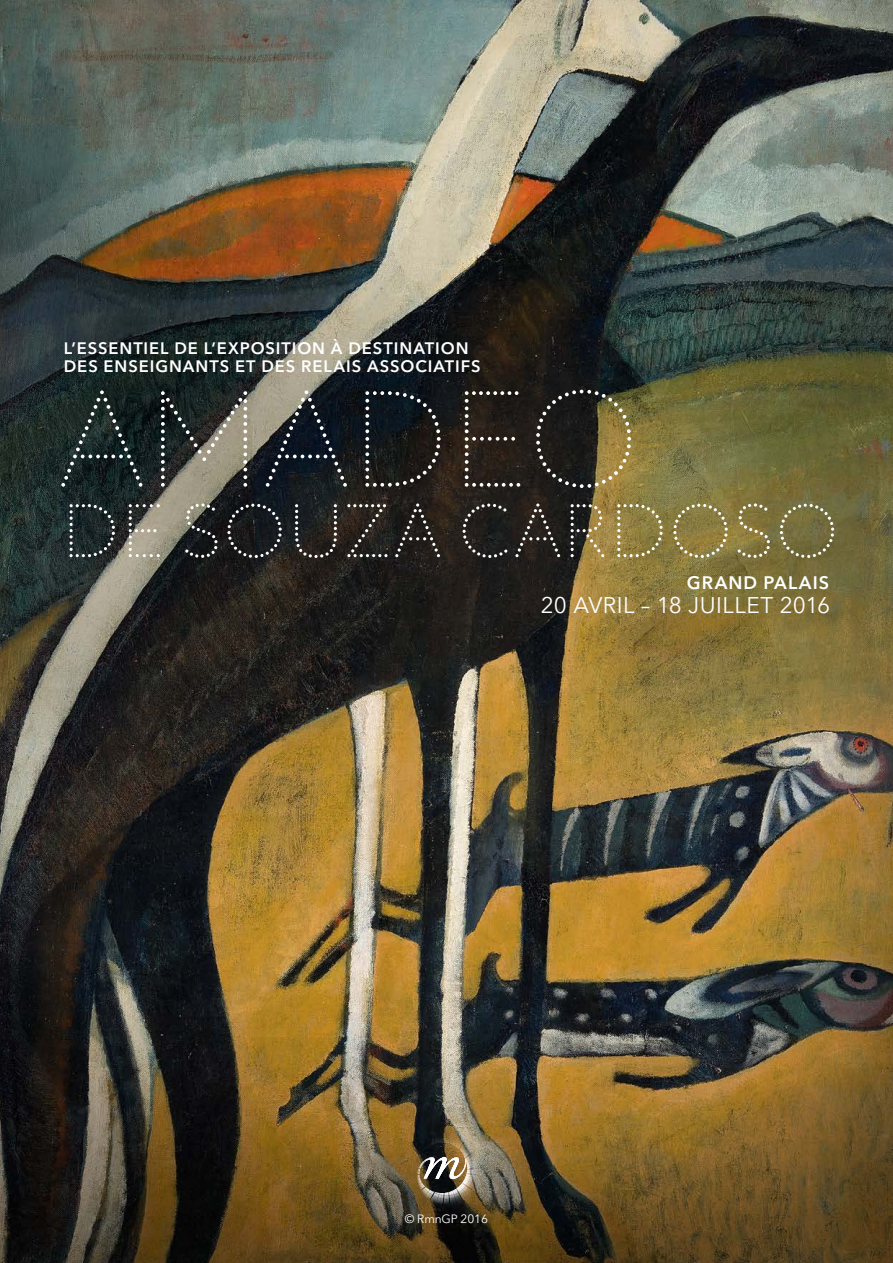
<style>
.page{position:relative;width:893px;height:1263px;background:#fff}
.page>*{position:absolute;margin:0;border:0;box-sizing:border-box;transform-origin:0 0}
.t1{font:135px "RMNGP Constellation Grande";letter-spacing:-.01em;color:#fff}
.t2{font:500 75px "RMNGP Constellation";letter-spacing:-.015em;color:#fff}
.t3{font:22.5px "Avenir Next LT Pro";letter-spacing:.02em;color:#fff}
.t4{font:600 18px "Avenir Next LT Pro";letter-spacing:.06em;color:#fff}
.t5{font:600 16.5px/18px "Avenir Next LT Pro";letter-spacing:.055em;color:#fff}
.t6{font:12px "Avenir Next LT Pro";letter-spacing:-.01em;color:#fff}
</style>
<div class="page">
<img style="left:0;top:0;width:893px;height:1263px">
<svg style="left:406px;top:1131px;width:81px;height:81px"></svg>
<svg style="left:415px;top:1144px;width:63px;height:62px"></svg>
<img style="left:416px;top:1141px;width:61px;height:60px">
<p class="t5" style="left:64px;top:339px;width:418px">L’ESSENTIEL DE L’EXPOSITION À DESTINATION<br>DES ENSEIGNANTS ET DES RELAIS ASSOCIATIFS</p>
<h1 class="t1" style="left:56px;top:332px;width:587px">AMADEO</h1>
<h2 class="t2" style="left:61px;top:473px;width:781px">DE SOUZA CARDOSO</h2>
<p class="t4" style="left:687px;top:571px;width:144px">GRAND PALAIS</p>
<h3 class="t3" style="left:541px;top:591px;width:291px">20 AVRIL – 18 JUILLET 2016</h3>
<p class="t6" style="left:405px;top:1211px;width:85px">© RmnGP 2016</p>
</div>
